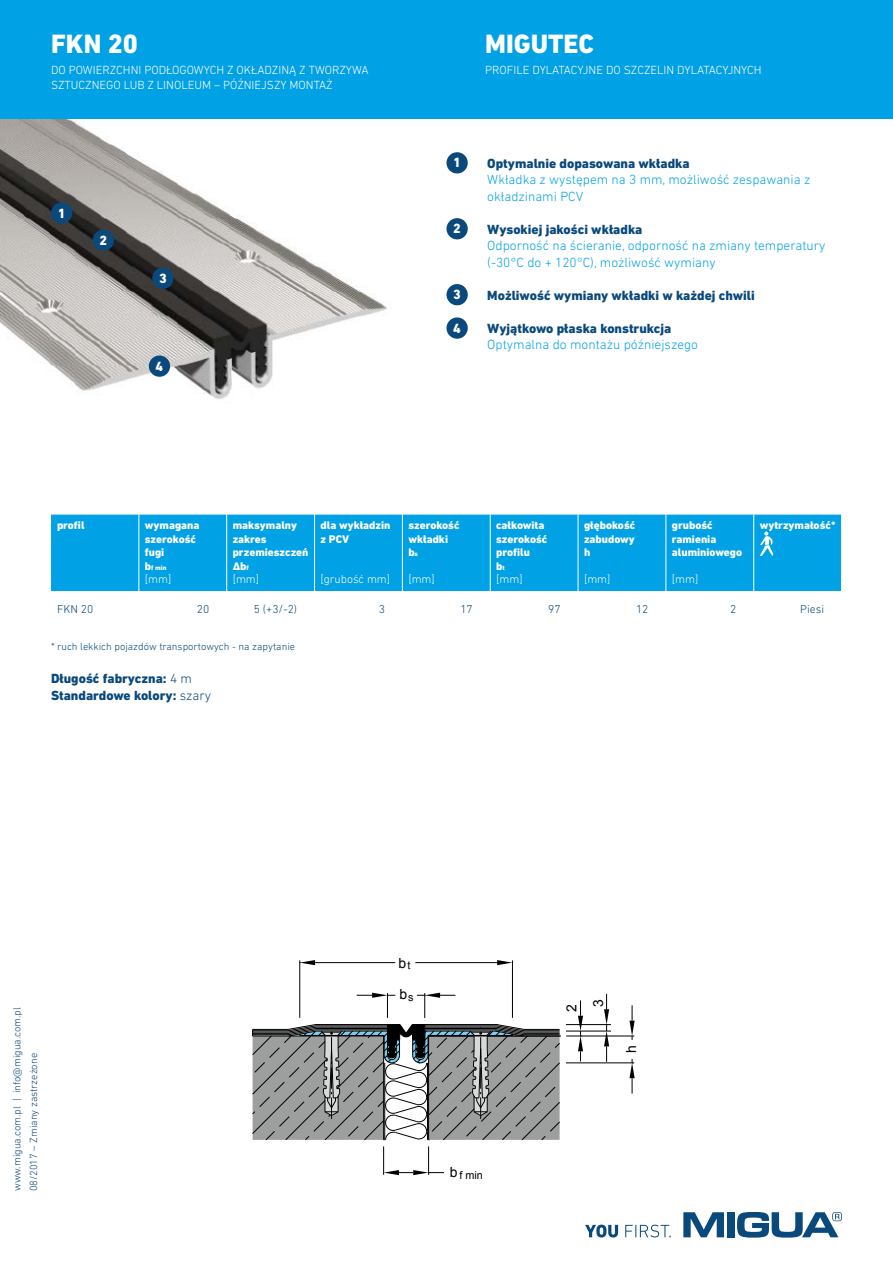
<style>
.page{position:relative;width:893px;height:1263px;background:#fff}
.page>*{position:absolute;margin:0;border:0;box-sizing:border-box;transform-origin:0 0}
.t1{font:800 27px "DIN Next LT Pro";color:#fff}
.t2{font:13.95px/26.7px "Arial";color:#000;text-align:center}
.t3{font:800 13.65px "DIN Next LT Pro";color:#fff}
.t4{font:300 13.5px/16.5px "DIN Next LT Pro";color:#00a1e5}
.t5{font:800 13.5px/16.5px "DIN Next LT Pro";color:#0a497b}
.t6{font:300 12px/15px "DIN Next LT Pro";color:#fff}
.t7{font:300 11.7px "DIN Next LT Pro";color:#fff}
.t8{font:300 11.7px "DIN Next LT Pro";color:#0a497b}
.t9{font:800 11.25px/13.5px "DIN Next LT Pro";color:#fff}
.t10{font:10.8px "Arial";color:#000}
.t11{font:300 10.5px/16.5px "DIN Next LT Pro";color:#0a497b}
.t12{font:800 6.75px "DIN Next LT Pro";color:#fff}
.s1{font-size:11.25px}
.s2{font-size:6.75px}
.s3{font-weight:300}
.s4{font-size:13.95px}
</style>
<div class="page">
<svg style="left:683px;top:1212px;width:41px;height:25px"></svg>
<div style="left:727px;top:1212px;width:8px;height:25px;background:#0a497b"></div>
<svg style="left:737px;top:1212px;width:105px;height:25px"></svg>
<svg style="left:585px;top:1224px;width:86px;height:13px"></svg>
<img style="left:0;top:119px;width:387px;height:280px">
<hr style="left:512px;top:960px;width:1px;height:58px;background:#000">
<hr style="left:299px;top:960px;width:1px;height:58px;background:#000">
<hr style="left:415px;top:962px;width:82px;height:1px;background:#000">
<hr style="left:315px;top:962px;width:80px;height:1px;background:#000">
<svg style="left:497px;top:960px;width:15px;height:5px"></svg>
<svg style="left:300px;top:960px;width:15px;height:5px"></svg>
<hr style="left:566px;top:1036px;width:68px;height:1px;background:#000">
<hr style="left:566px;top:1062px;width:68px;height:1px;background:#000">
<svg style="left:629px;top:1005px;width:6px;height:35px"></svg>
<svg style="left:629px;top:1059px;width:6px;height:34px"></svg>
<svg style="left:578px;top:1000px;width:5px;height:61px"></svg>
<hr style="left:566px;top:1031px;width:45px;height:1px;background:#000">
<hr style="left:566px;top:1024px;width:45px;height:1px;background:#000">
<svg style="left:604px;top:994px;width:5px;height:68px"></svg>
<svg style="left:252px;top:993px;width:309px;height:182px"></svg>
<div style="left:0;top:0;width:893px;height:119px;background:#00a1e5"></div>
<div style="left:51px;top:202px;width:21px;height:22px;background:#0a497b;border-radius:50%"></div>
<div style="left:446px;top:152px;width:22px;height:21px;background:#0a497b;border-radius:50%"></div>
<div style="left:93px;top:230px;width:21px;height:21px;background:#0a497b;border-radius:50%"></div>
<div style="left:446px;top:218px;width:22px;height:21px;background:#0a497b;border-radius:50%"></div>
<div style="left:152px;top:268px;width:21px;height:21px;background:#0a497b;border-radius:50%"></div>
<div style="left:446px;top:284px;width:22px;height:21px;background:#0a497b;border-radius:50%"></div>
<div style="left:149px;top:355px;width:21px;height:22px;background:#0a497b;border-radius:50%"></div>
<div style="left:446px;top:317px;width:22px;height:22px;background:#0a497b;border-radius:50%"></div>
<div style="left:51px;top:515px;width:790px;height:76px;background:#00a1e5"></div>
<hr style="left:138px;top:515px;width:1px;height:76px;background:#fff">
<hr style="left:226px;top:515px;width:1px;height:76px;background:#fff">
<hr style="left:314px;top:515px;width:1px;height:76px;background:#fff">
<hr style="left:402px;top:515px;width:1px;height:76px;background:#fff">
<hr style="left:490px;top:515px;width:1px;height:76px;background:#fff">
<hr style="left:578px;top:515px;width:1px;height:76px;background:#fff">
<hr style="left:665px;top:515px;width:1px;height:76px;background:#fff">
<hr style="left:753px;top:515px;width:1px;height:76px;background:#fff">
<svg style="left:760px;top:532px;width:13px;height:24px"></svg>
<h1 class="t1" style="left:51px;top:28px;width:89px">FKN 20</h1>
<p class="t6" style="left:51px;top:63px;width:319px">DO POWIERZCHNI PODŁOGOWYCH Z OKŁADZINĄ Z TWORZYWA<br>SZTUCZNEGO LUB Z LINOLEUM – PÓŹNIEJSZY MONTAŻ</p>
<p class="t3" style="left:58px;top:205px;width:9px">1</p>
<p class="t3" style="left:99px;top:232px;width:9px">2</p>
<p class="t3" style="left:159px;top:270px;width:9px">3</p>
<p class="t3" style="left:156px;top:358px;width:9px">4</p>
<h1 class="t1" style="left:485px;top:28px;width:110px">MIGUTEC</h1>
<p class="t6" style="left:485px;top:63px;width:278px">PROFILE DYLATACYJNE DO SZCZELIN DYLATACYJNYCH</p>
<p class="t3" style="left:453px;top:155px;width:9px">1</p>
<p class="t3" style="left:453px;top:221px;width:9px">2</p>
<p class="t3" style="left:453px;top:287px;width:9px">3</p>
<p class="t3" style="left:453px;top:320px;width:9px">4</p>
<p class="t5" style="left:487px;top:155px;width:204px">Optymalnie dopasowana wkładka</p>
<p class="t4" style="left:487px;top:171px;width:325px">Wkładka z występem na 3 mm, możliwość zespawania z okładzinami PCV</p>
<p class="t5" style="left:487px;top:221px;width:157px">Wysokiej jakości wkładka</p>
<p class="t4" style="left:487px;top:237px;width:340px">Odporność na ścieranie, odporność na zmiany temperatury (-30°C do + 120°C), możliwość wymiany</p>
<p class="t5" style="left:487px;top:287px;width:269px">Możliwość wymiany wkładki w każdej chwili</p>
<p class="t5" style="left:487px;top:320px;width:186px">Wyjątkowo płaska konstrukcja</p>
<p class="t4" style="left:487px;top:336px;width:212px">Optymalna do montażu późniejszego</p>
<p class="t9" style="left:57px;top:518px;width:29px">profil</p>
<p class="t9" style="left:145px;top:518px;width:56px">wymagana szerokość fugi</p>
<p class="t12" style="left:145px;top:563px;width:23px"><span class="s1">b</span>f min</p>
<p class="t7" style="left:145px;top:572px;width:28px">[mm]</p>
<p class="t9" style="left:233px;top:518px;width:77px">maksymalny zakres przemieszczeń ∆b<span class="s2">f</span></p>
<p class="t7" style="left:233px;top:572px;width:28px">[mm]</p>
<p class="t9" style="left:321px;top:518px;width:71px">dla wykładzin z PCV</p>
<p class="t7" style="left:321px;top:572px;width:71px">[grubość mm]</p>
<p class="t9" style="left:408px;top:518px;width:53px">szerokość wkładki b<span class="s2">s</span></p>
<p class="t7" style="left:408px;top:572px;width:28px">[mm]</p>
<p class="t9" style="left:496px;top:518px;width:53px">całkowita szerokość profilu<br>b<span class="s2">t</span></p>
<p class="t7" style="left:496px;top:572px;width:28px">[mm]</p>
<p class="t9" style="left:584px;top:518px;width:53px;text-align:justify">głębokość zabudowy h</p>
<p class="t7" style="left:584px;top:572px;width:28px">[mm]</p>
<p class="t9" style="left:672px;top:518px;width:72px">grubość ramienia aluminiowego</p>
<p class="t7" style="left:672px;top:572px;width:28px">[mm]</p>
<p class="t9" style="left:760px;top:518px;width:77px">wytrzymałość*</p>
<p class="t8" style="left:57px;top:602px;width:38px">FKN 20</p>
<p class="t8" style="left:197px;top:602px;width:14px">20</p>
<p class="t8" style="left:254px;top:602px;width:45px">5 (+3/-2)</p>
<p class="t8" style="left:379px;top:602px;width:8px">3</p>
<p class="t8" style="left:460px;top:602px;width:14px">17</p>
<p class="t8" style="left:548px;top:602px;width:14px">97</p>
<p class="t8" style="left:636px;top:602px;width:14px">12</p>
<p class="t8" style="left:730px;top:602px;width:8px">2</p>
<p class="t8" style="left:800px;top:602px;width:25px">Piesi</p>
<p class="t11" style="left:51px;top:638px;width:246px">* ruch lekkich pojazdów transportowych - na zapytanie</p>
<p class="t5" style="left:51px;top:670px;width:162px">Długość fabryczna: <span class="s3">4 m<br></span>Standardowe kolory: <span class="s3">szary</span></p>
<p class="t11" style="left:9px;top:1191px;width:185px;rotate:-90deg">www.migua.com.pl | info@migua.com.pl<br>08/2017 – Zmiany zastrzeżone</p>
<p class="t2" style="left:399px;top:950px;width:13px">b<sub>t</sub></p>
<p class="t2" style="left:399px;top:981px;width:16px">b<sub>s</sub></p>
<p class="t10" style="left:450px;top:1168px;width:35px"><span class="s4">b</span> f min</p>
<p class="t2" style="left:558px;top:1012px;width:14px;rotate:-90deg">2<br>3</p>
<p class="t2" style="left:618px;top:1053px;width:9px;rotate:-90deg">h</p>
</div>
